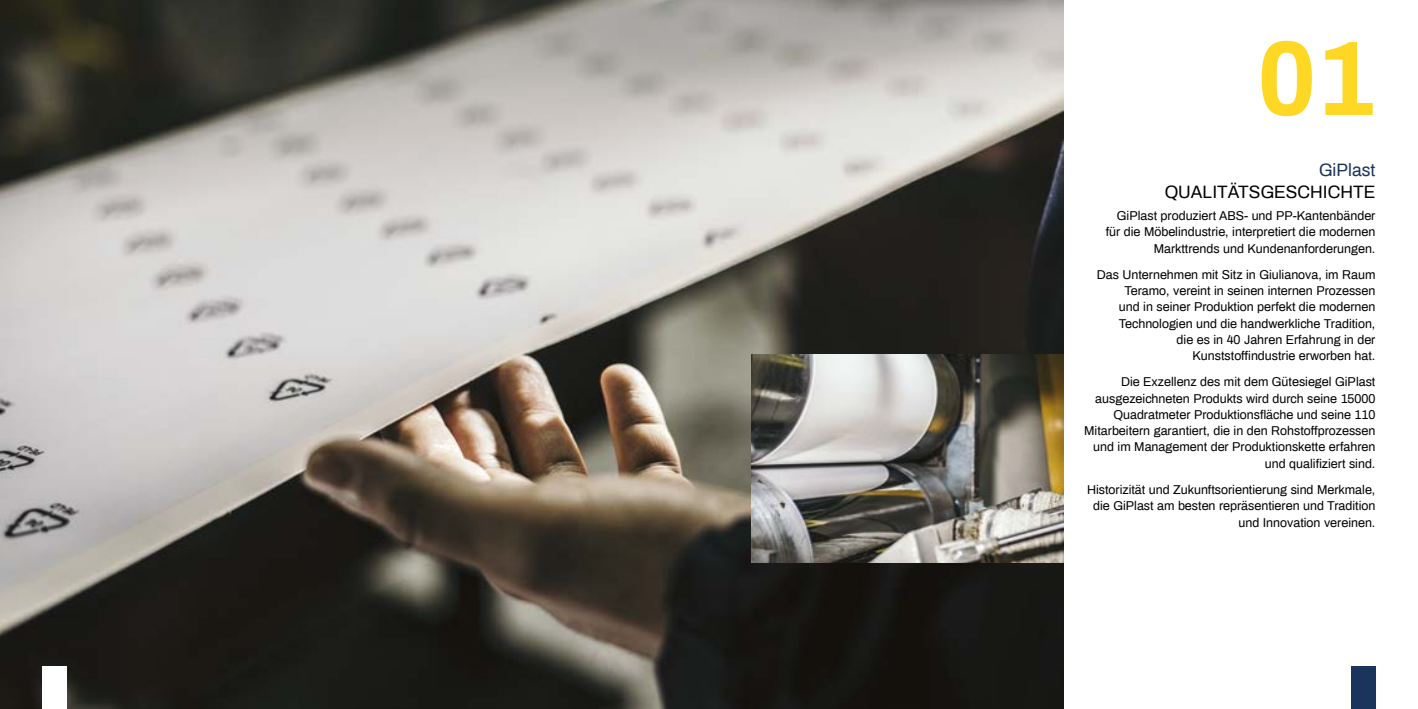
<style>
.page{position:relative;width:1418px;height:709px;background:#fff}
.page>*{position:absolute;margin:0;border:0;box-sizing:border-box;transform-origin:0 0}
.t1{font:700 106.25px "Archivo";color:#fed825}
.t2{font:17.5px "Archivo";color:#000}
.t3{font:17.5px "Archivo";color:#1a345c}
.t4{font:12.5px/16.2px "Archivo";color:#000;text-align:right}
</style>
<div class="page">
<img style="left:0;top:0;width:1063px;height:709px">
<img style="left:751px;top:354px;width:312px;height:208px">
<div style="left:1350px;top:666px;width:25px;height:43px;background:#1a345c"></div>
<div style="left:43px;top:666px;width:24px;height:43px;background:#fff"></div>
<h1 class="t1" style="left:1257px;top:5px;width:120px">01</h1>
<h2 class="t3" style="left:1318px;top:158px;width:58px">GiPlast</h2>
<h2 class="t2" style="left:1164px;top:179px;width:212px">QUALITÄTSGESCHICHTE</h2>
<p class="t4" style="left:1105px;top:207px;width:271px">GiPlast produziert ABS- und PP-Kantenbänder für die Möbelindustrie, interpretiert die modernen<br>Markttrends und Kundenanforderungen.</p>
<p class="t4" style="left:1096px;top:266px;width:280px">Das Unternehmen mit Sitz in Giulianova, im Raum Teramo, vereint in seinen internen Prozessen<br>und in seiner Produktion perfekt die modernen Technologien und die handwerkliche Tradition,<br>die es in 40 Jahren Erfahrung in der Kunststoffindustrie erworben hat.</p>
<p class="t4" style="left:1084px;top:373px;width:293px">Die Exzellenz des mit dem Gütesiegel GiPlast ausgezeichneten Produkts wird durch seine 15000<br>Quadratmeter Produktionsfläche und seine 110<br>Mitarbeitern garantiert, die in den Rohstoffprozessen und im Management der Produktionskette erfahren und qualifiziert sind.</p>
<p class="t4" style="left:1087px;top:481px;width:290px">Historizität und Zukunftsorientierung sind Merkmale, die GiPlast am besten repräsentieren und Tradition und Innovation vereinen.</p>
</div>
